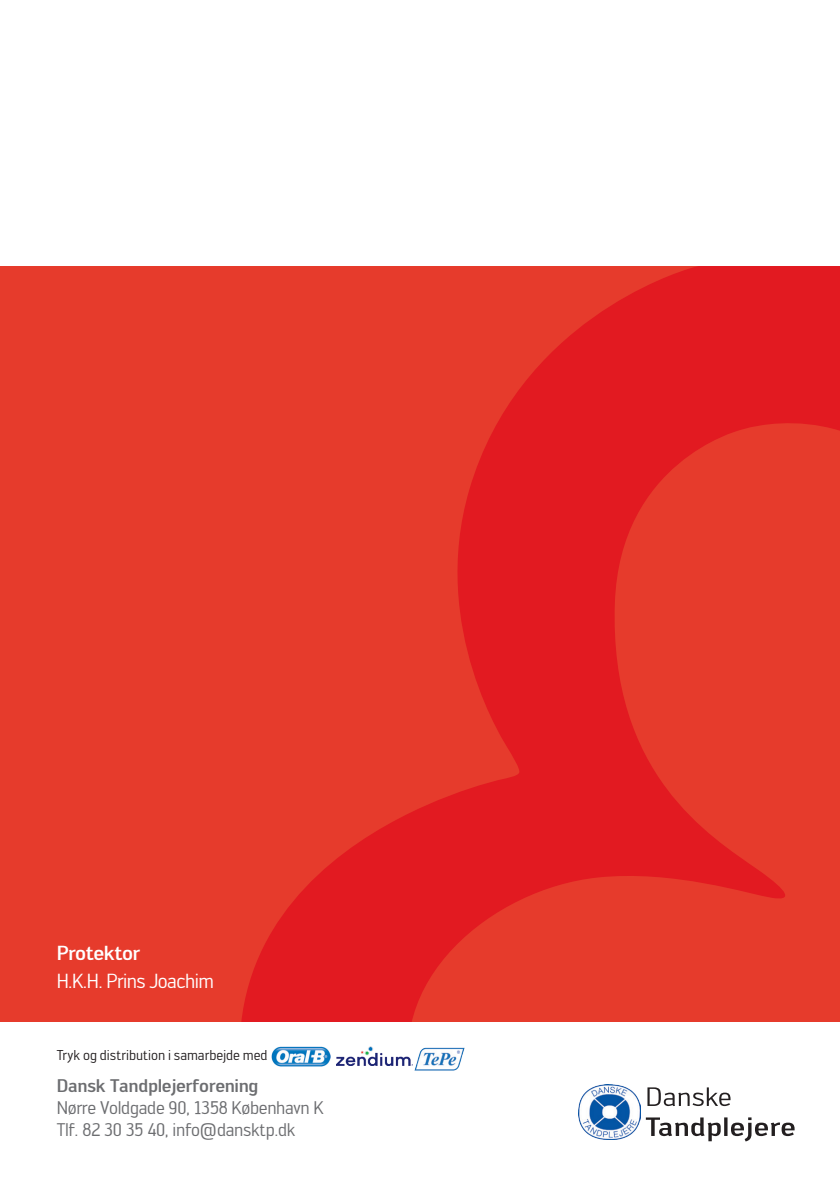
<style>
.page{position:relative;width:840px;height:1191px;background:#fff}
.page>*{position:absolute;margin:0;border:0;box-sizing:border-box;transform-origin:0 0}
.t1{font:20px "Engel";letter-spacing:-.03em;color:#fff}
.t2{font:500 20px "Engel";letter-spacing:-.03em;color:#fff}
.t3{font:18px "Engel";letter-spacing:-.02em;color:#6c6d70}
.t4{font:500 18px "Engel";letter-spacing:-.02em;color:#6c6d70}
.Brødtekst{font:14px "Engel";letter-spacing:-.005em;color:#231f20}
</style>
<div class="page">
<div style="left:0;top:266px;width:839px;height:756px;background:#e63b2c"></div>
<svg style="left:241px;top:266px;width:598px;height:756px"></svg>
<svg style="left:645px;top:1117px;width:149px;height:24px"></svg>
<svg style="left:647px;top:1087px;width:83px;height:19px"></svg>
<img style="left:578px;top:1084px;width:61px;height:55px">
<img style="left:271px;top:1046px;width:60px;height:20px">
<img style="left:336px;top:1046px;width:76px;height:19px">
<img style="left:414px;top:1047px;width:51px;height:24px">
<p class="t2" style="left:57px;top:941px;width:85px">Protektor</p>
<p class="t1" style="left:57px;top:970px;width:159px">H.K.H. Prins Joachim</p>
<p class="Brødtekst" style="left:57px;top:1047px;width:212px">Tryk og distribution i samarbejde med</p>
<p class="t4" style="left:57px;top:1075px;width:203px">Dansk Tandplejerforening</p>
<p class="t3" style="left:57px;top:1097px;width:268px">Nørre Voldgade 90, 1358 København K</p>
<p class="t3" style="left:57px;top:1119px;width:240px">Tlf. 82 30 35 40, info@dansktp.dk</p>
</div>
